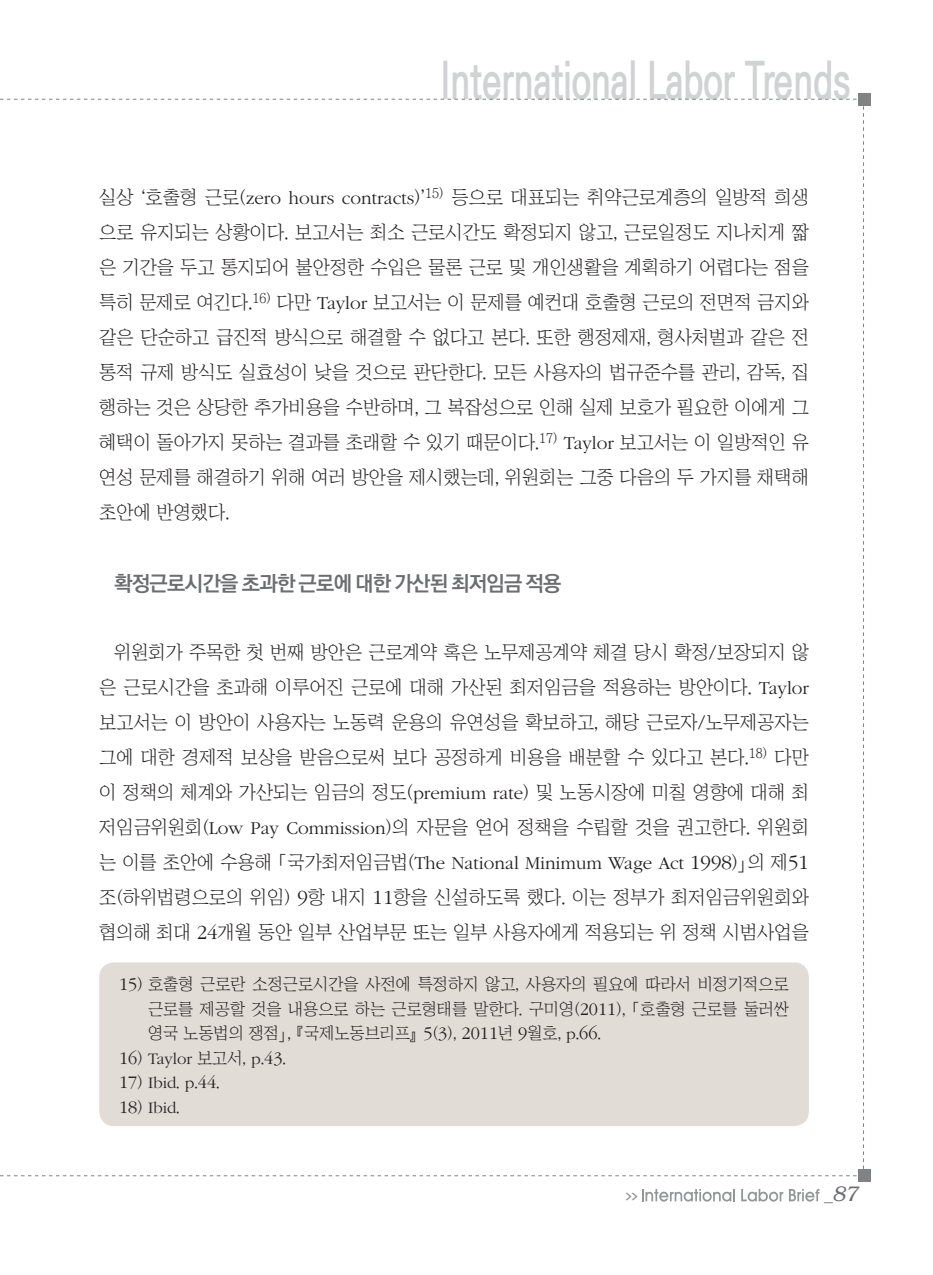
<style>
.page{position:relative;width:933px;height:1275px;background:#fff}
.page>*{position:absolute;margin:0;border:0;box-sizing:border-box;transform-origin:0 0}
.t1{font:700 50.4px "Ko Pub Dotum";color:#d1d2d4;scale:.7 1}
.중제목{font:700 21px "Ko Pub Dotum";letter-spacing:-.03em;color:#6c6d70}
.t2{font:italic 300 21px "Bookman";color:#6c6d70}
.본문{font:18.9px/35px "Chosunilbo NM";color:#231f20;text-align:justify}
.각주{font:16.62px/24.5px "Chosunilbo NM";color:#231f20;text-align:justify}
.각주-2{font:300 16.62px "ITC Garamond Std";color:#231f20}
.t3{font:700 7.88px "Ko Pub Dotum";color:#939598;scale:2 1}
.s1{font-family:"ITC Garamond Std";font-weight:300}
.s2{font-family:"ITC Garamond Std";font-weight:300;font-size:20.82px}
.s3{font-family:"ITC Garamond Std";font-weight:300;font-size:18.38px}
.s4{font-size:18.38px}
.s5{font-family:"Chosunilbo NM";font-weight:400}
.s6{font-family:"Helvetica";font-weight:400;font-style:normal;font-size:17.5px}
</style>
<div class="page">
<div style="left:858px;top:93px;width:12px;height:12px;background:#808285"></div>
<div style="left:858px;top:1170px;width:12px;height:12px;background:#808285"></div>
<svg style="left:642px;top:1189px;width:93px;height:13px"></svg>
<svg style="left:741px;top:1189px;width:42px;height:13px"></svg>
<svg style="left:789px;top:1189px;width:30px;height:12px"></svg>
<div style="left:99px;top:962px;width:710px;height:164px;background:#e1dcd5;border-radius:15px"></div>
<h1 class="t1" style="left:440px;top:56px;width:588px">International Labor Trends</h1>
<p class="본문" style="left:99px;top:179px;width:711px">실상 ‘호출형 근로(<span class="s1">zero hours contracts</span>)’<sup>15)</sup> 등으로 대표되는 취약근로계층의 일방적 희생 으로 유지되는 상황이다. 보고서는 최소 근로시간도 확정되지 않고, 근로일정도 지나치게 짧 은 기간을 두고 통지되어 불안정한 수입은 물론 근로 및 개인생활을 계획하기 어렵다는 점을 특히 문제로 여긴다.<sup>16)</sup> 다만 <span class="s1">Taylor</span> 보고서는 이 문제를 예컨대 호출형 근로의 전면적 금지와 같은 단순하고 급진적 방식으로 해결할 수 없다고 본다. 또한 행정제재, 형사처벌과 같은 전 통적 규제 방식도 실효성이 낮을 것으로 판단한다. 모든 사용자의 법규준수를 관리, 감독, 집 행하는 것은 상당한 추가비용을 수반하며, 그 복잡성으로 인해 실제 보호가 필요한 이에게 그 혜택이 돌아가지 못하는 결과를 초래할 수 있기 때문이다.<sup>17)</sup> <span class="s1">Taylor</span> 보고서는 이 일방적인 유 연성 문제를 해결하기 위해 여러 방안을 제시했는데, 위원회는 그중 다음의 두 가지를 채택해 초안에 반영했다.</p>
<p class="중제목" style="left:114px;top:573px;width:449px">확정근로시간을 초과한 근로에 대한 가산된 최저임금 적용</p>
<p class="본문" style="left:99px;top:634px;width:711px;text-indent:15px">위원회가 주목한 첫 번째 방안은 근로계약 혹은 노무제공계약 체결 당시 확정/보장되지 않 은 근로시간을 초과해 이루어진 근로에 대해 가산된 최저임금을 적용하는 방안이다. <span class="s1">Taylor </span>보고서는 이 방안이 사용자는 노동력 운용의 유연성을 확보하고, 해당 근로자/노무제공자는 그에 대한 경제적 보상을 받음으로써 보다 공정하게 비용을 배분할 수 있다고 본다.<sup>18)</sup> 다만 이 정책의 체계와 가산되는 임금의 정도(<span class="s1">premium rate</span>) 및 노동시장에 미칠 영향에 대해 최 저임금위원회(<span class="s1">Low Pay Commission</span>)의 자문을 얻어 정책을 수립할 것을 권고한다. 위원회 는 이를 초안에 수용해 「국가최저임금법(<span class="s1">The National Minimum Wage Act</span> <span class="s2">1998</span>)」의 제<span class="s2">51 </span>조(하위법령으로의 위임) <span class="s2">9</span>항 내지 <span class="s2">11</span>항을 신설하도록 했다. 이는 정부가 최저임금위원회와 협의해 최대 <span class="s2">24</span>개월 동안 일부 산업부문 또는 일부 사용자에게 적용되는 위 정책 시범사업을</p>
<p class="각주" style="left:148px;top:972px;width:642px;text-indent:-29px"><span class="s3">15</span>) 호출형 근로란 소정근로시간을 사전에 특정하지 않고, 사용자의 필요에 따라서 비정기적으로 근로를 제공할 것을 내용으로 하는 근로형태를 말한다. 구미영(<span class="s3">2011</span>), 「호출형 근로를 둘러싼 영국 노동법의 쟁점」, 『국제노동브리프』<span class="s3">5</span>(<span class="s3">3</span>), <span class="s3">2011</span>년 <span class="s3">9</span>월호, <span class="s1">p</span>.<span class="s3">66</span>.</p>
<p class="각주" style="left:119px;top:1046px;width:168px"><span class="s3">16</span>) <span class="s1">Taylor</span> 보고서, <span class="s1">p</span>.<span class="s3">43</span>.</p>
<p class="각주-2" style="left:119px;top:1074px;width:102px"><span class="s4">17</span><span class="s5">)</span> Ibid<span class="s5">.</span> p<span class="s5">.</span><span class="s4">44</span><span class="s5">.</span></p>
<p class="각주-2" style="left:119px;top:1099px;width:62px"><span class="s4">18</span><span class="s5">)</span> Ibid<span class="s5">.</span></p>
<p class="t3" style="left:625px;top:1192px;width:8px">&gt;&gt;</p>
<p class="t2" style="left:824px;top:1182px;width:36px"><span class="s6">_</span>87</p>
</div>
